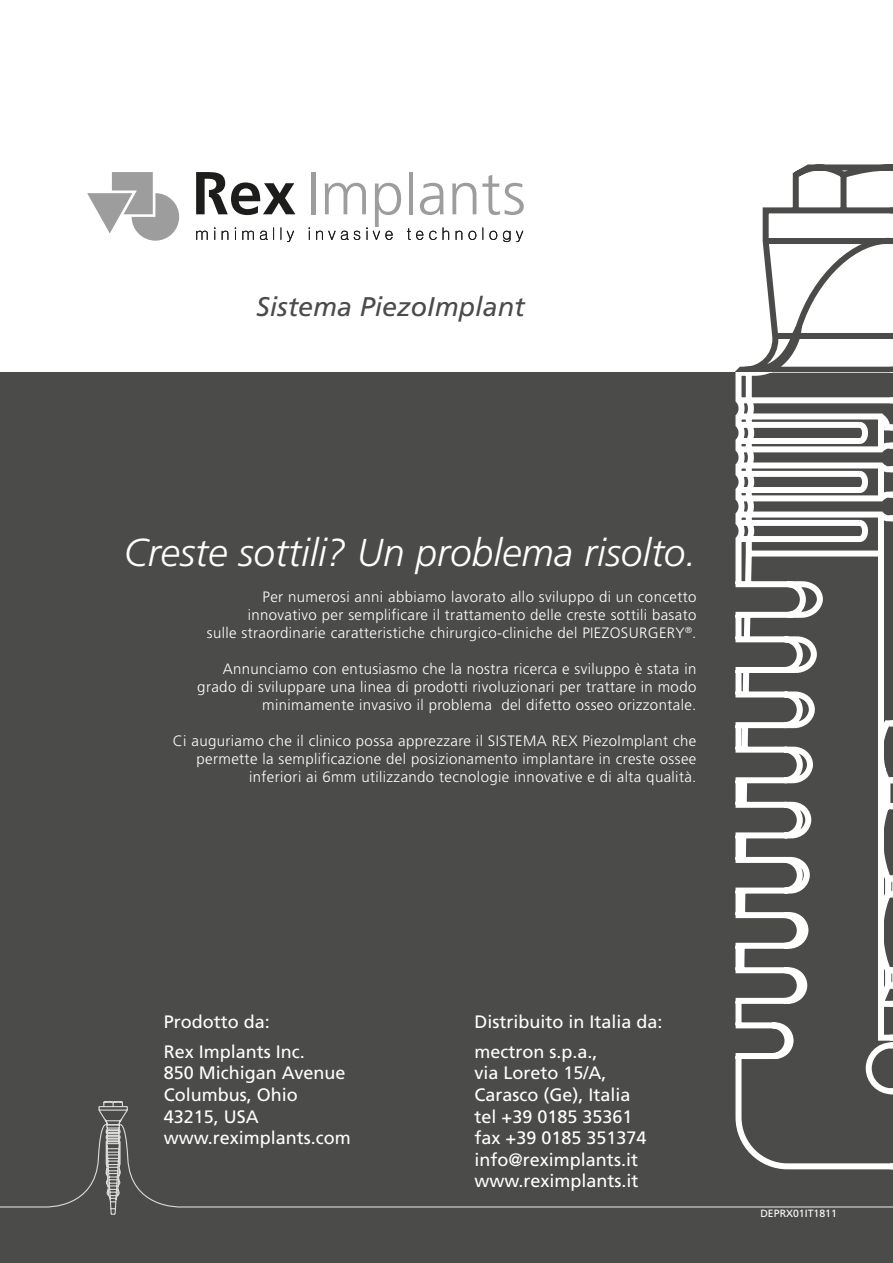
<style>
.page{position:relative;width:893px;height:1263px;background:#fff}
.page>*{position:absolute;margin:0;border:0;box-sizing:border-box;transform-origin:0 0}
.t1{font:italic 300 38.85px "Frutiger LT Std";color:#fff}
.t2{font:italic 27px "Frutiger LT Std";color:#4b4b4a}
.t3{font:18px/21.6px "Frutiger LT Std";color:#fff}
.t4{font:300 15px/18px "Frutiger LT Std";letter-spacing:.025em;color:#fff;text-align:right}
.t5{font:10.5px "Frutiger LT Std";color:#fff}
</style>
<div class="page">
<svg style="left:196px;top:231px;width:12px;height:9px"></svg>
<svg style="left:214px;top:227px;width:2px;height:13px"></svg>
<svg style="left:222px;top:231px;width:6px;height:9px"></svg>
<svg style="left:235px;top:227px;width:1px;height:13px"></svg>
<svg style="left:242px;top:231px;width:12px;height:9px"></svg>
<svg style="left:260px;top:227px;width:14px;height:13px"></svg>
<svg style="left:280px;top:227px;width:1px;height:13px"></svg>
<svg style="left:287px;top:231px;width:7px;height:11px"></svg>
<svg style="left:309px;top:227px;width:1px;height:13px"></svg>
<svg style="left:407px;top:228px;width:16px;height:12px"></svg>
<svg style="left:429px;top:231px;width:8px;height:9px"></svg>
<svg style="left:443px;top:227px;width:6px;height:13px"></svg>
<svg style="left:456px;top:231px;width:6px;height:9px"></svg>
<svg style="left:468px;top:231px;width:8px;height:9px"></svg>
<svg style="left:482px;top:227px;width:1px;height:13px"></svg>
<svg style="left:489px;top:231px;width:8px;height:9px"></svg>
<svg style="left:503px;top:231px;width:20px;height:11px"></svg>
<div style="left:311px;top:172px;width:5px;height:42px;background:#9d9d9d"></div>
<svg style="left:316px;top:183px;width:85px;height:57px"></svg>
<hr style="left:409px;top:172px;width:4px;height:42px;background:#9d9d9d">
<svg style="left:420px;top:183px;width:24px;height:32px"></svg>
<svg style="left:452px;top:183px;width:24px;height:31px"></svg>
<svg style="left:482px;top:175px;width:42px;height:40px"></svg>
<svg style="left:196px;top:172px;width:99px;height:43px"></svg>
<svg style="left:87px;top:172px;width:92px;height:69px"></svg>
<div style="left:0;top:372px;width:893px;height:891px;background:#4b4b4a"></div>
<svg style="left:0;top:1101px;width:128px;height:114px"></svg>
<svg style="left:118px;top:1118px;width:775px;height:90px"></svg>
<svg style="left:762px;top:164px;width:128px;height:166px"></svg>
<svg style="left:735px;top:330px;width:155px;height:43px"></svg>
<svg style="left:729px;top:373px;width:161px;height:799px"></svg>
<svg style="left:890px;top:164px;width:3px;height:1008px"></svg>
<h2 class="t2" style="left:256px;top:290px;width:270px">Sistema PiezoImplant</h2>
<h1 class="t1" style="left:124px;top:530px;width:574px">Creste sottili? Un problema risolto.</h1>
<p class="t4" style="left:207px;top:588px;width:491px">Per numerosi anni abbiamo lavorato allo sviluppo di un concetto innovativo per semplificare il trattamento delle creste sottili basato<br>sulle straordinarie caratteristiche chirurgico-cliniche del PIEZOSURGERY<sup>®</sup>.</p>
<p class="t4" style="left:197px;top:660px;width:501px">Annunciamo con entusiasmo che la nostra ricerca e sviluppo è stata in grado di sviluppare una linea di prodotti rivoluzionari per trattare in modo minimamente invasivo il problema del difetto osseo orizzontale.</p>
<p class="t4" style="left:173px;top:732px;width:525px">Ci auguriamo che il clinico possa apprezzare il SISTEMA REX PiezoImplant che permette la semplificazione del posizionamento implantare in creste ossee inferiori ai 6mm utilizzando tecnologie innovative e di alta qualità.</p>
<p class="t3" style="left:164px;top:1011px;width:108px">Prodotto da:</p>
<p class="t3" style="left:475px;top:1011px;width:190px">Distribuito in Italia da:</p>
<p class="t3" style="left:164px;top:1041px;width:189px">Rex Implants Inc.<br>850 Michigan Avenue<br>Columbus, Ohio<br>43215, USA www.reximplants.com</p>
<p class="t3" style="left:475px;top:1041px;width:173px">mectron s.p.a.,<br>via Loreto 15/A,<br>Carasco (Ge), Italia tel +39 0185 35361 fax +39 0185 351374 info@reximplants.it www.reximplants.it</p>
<p class="t5" style="left:760px;top:1207px;width:78px">DEPRX01IT1811</p>
</div>
